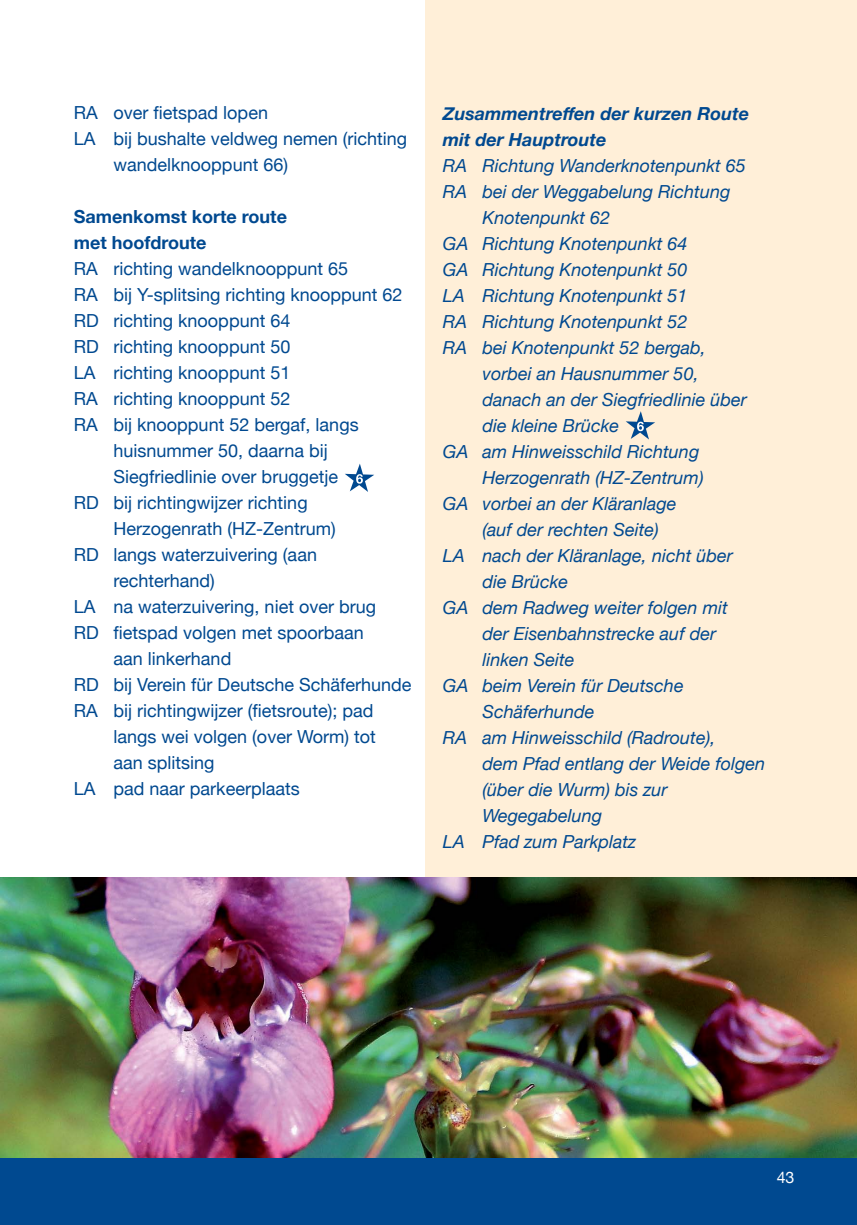
<style>
.page{position:relative;width:857px;height:1225px;background:#fff}
.page>*{position:absolute;margin:0;border:0;box-sizing:border-box;transform-origin:0 0}
.t1{font:18px "Helvetica Neue";color:#004990}
.t2{font:italic 18px "Helvetica Neue";color:#004990}
.t3{font:italic 700 18px/26px "Helvetica Neue";color:#004990}
.t4{font:700 18px/26px "Helvetica Neue";color:#004990}
.t5{font:16px "Helvetica Neue";color:#fff}
</style>
<div class="page">
<div style="left:0;top:1159px;width:856px;height:66px;background:#004990"></div>
<div style="left:425px;top:0;width:431px;height:1163px;background:#ffefd8"></div>
<img style="left:0;top:877px;width:856px;height:281px">
<div style="left:0;top:1158px;width:856px;height:9px;background:#004990"></div>
<svg style="left:345px;top:463px;width:29px;height:29px"></svg>
<svg style="left:626px;top:411px;width:28px;height:28px"></svg>
<p class="t1" style="left:74px;top:100px;width:196px">RA over fietspad lopen</p>
<p class="t1" style="left:74px;top:126px;width:335px">LA bij bushalte veldweg nemen (richting</p>
<p class="t1" style="left:113px;top:152px;width:176px">wandelknooppunt 66)</p>
<p class="t4" style="left:74px;top:204px;width:214px">Samenkomst korte route met hoofdroute</p>
<p class="t1" style="left:74px;top:256px;width:276px">RA richting wandelknooppunt 65</p>
<p class="t1" style="left:74px;top:282px;width:330px">RA bij Y-splitsing richting knooppunt 62</p>
<p class="t1" style="left:74px;top:308px;width:218px">RD richting knooppunt 64</p>
<p class="t1" style="left:74px;top:334px;width:218px">RD richting knooppunt 50</p>
<p class="t1" style="left:74px;top:360px;width:218px">LA richting knooppunt 51</p>
<p class="t1" style="left:74px;top:386px;width:218px">RA richting knooppunt 52</p>
<p class="t1" style="left:74px;top:412px;width:286px">RA bij knooppunt 52 bergaf, langs</p>
<p class="t1" style="left:113px;top:437px;width:216px">huisnummer 50, daarna bij</p>
<p class="t1" style="left:113px;top:463px;width:226px">Siegfriedlinie over bruggetje</p>
<p class="t1" style="left:74px;top:489px;width:235px">RD bij richtingwijzer richting</p>
<p class="t1" style="left:113px;top:515px;width:223px">Herzogenrath (HZ-Zentrum)</p>
<p class="t1" style="left:74px;top:541px;width:244px">RD langs waterzuivering (aan</p>
<p class="t1" style="left:113px;top:567px;width:103px">rechterhand)</p>
<p class="t1" style="left:74px;top:593px;width:304px">LA na waterzuivering, niet over brug</p>
<p class="t1" style="left:74px;top:619px;width:291px">RD fietspad volgen met spoorbaan</p>
<p class="t1" style="left:113px;top:645px;width:119px">aan linkerhand</p>
<p class="t1" style="left:74px;top:671px;width:339px">RD bij Verein für Deutsche Schäferhunde</p>
<p class="t1" style="left:74px;top:697px;width:301px">RA bij richtingwijzer (fietsroute); pad</p>
<p class="t1" style="left:113px;top:723px;width:263px">langs wei volgen (over Worm) tot</p>
<p class="t1" style="left:113px;top:749px;width:103px">aan splitsing</p>
<p class="t1" style="left:74px;top:775px;width:227px">LA pad naar parkeerplaats</p>
<p class="t3" style="left:442px;top:101px;width:308px">Zusammentreffen der kurzen Route mit der Hauptroute</p>
<p class="t2" style="left:442px;top:152px;width:304px">RA Richtung Wanderknotenpunkt 65</p>
<p class="t2" style="left:442px;top:178px;width:289px">RA bei der Weggabelung Richtung</p>
<p class="t2" style="left:482px;top:204px;width:129px">Knotenpunkt 62</p>
<p class="t2" style="left:442px;top:230px;width:246px">GA Richtung Knotenpunkt 64</p>
<p class="t2" style="left:442px;top:256px;width:246px">GA Richtung Knotenpunkt 50</p>
<p class="t2" style="left:442px;top:282px;width:246px">LA Richtung Knotenpunkt 51</p>
<p class="t2" style="left:442px;top:308px;width:246px">RA Richtung Knotenpunkt 52</p>
<p class="t2" style="left:442px;top:334px;width:264px">RA bei Knotenpunkt 52 bergab,</p>
<p class="t2" style="left:482px;top:360px;width:218px">vorbei an Hausnummer 50,</p>
<p class="t2" style="left:482px;top:386px;width:266px">danach an der Siegfriedlinie über</p>
<p class="t2" style="left:482px;top:412px;width:138px">die kleine Brücke</p>
<p class="t2" style="left:442px;top:438px;width:258px">GA am Hinweisschild Richtung</p>
<p class="t2" style="left:482px;top:464px;width:223px">Herzogenrath (HZ-Zentrum)</p>
<p class="t2" style="left:442px;top:490px;width:235px">GA vorbei an der Kläranlage</p>
<p class="t2" style="left:482px;top:516px;width:178px">(auf der rechten Seite)</p>
<p class="t2" style="left:442px;top:542px;width:291px">LA nach der Kläranlage, nicht über</p>
<p class="t2" style="left:482px;top:568px;width:87px">die Brücke</p>
<p class="t2" style="left:442px;top:594px;width:286px">GA dem Radweg weiter folgen mit</p>
<p class="t2" style="left:482px;top:620px;width:235px">der Eisenbahnstrecke auf der</p>
<p class="t2" style="left:482px;top:646px;width:93px">linken Seite</p>
<p class="t2" style="left:442px;top:672px;width:242px">GA beim Verein für Deutsche</p>
<p class="t2" style="left:482px;top:698px;width:114px">Schäferhunde</p>
<p class="t2" style="left:442px;top:724px;width:274px">RA am Hinweisschild (Radroute),</p>
<p class="t2" style="left:482px;top:750px;width:284px">dem Pfad entlang der Weide folgen</p>
<p class="t2" style="left:482px;top:776px;width:187px">(über die Wurm) bis zur</p>
<p class="t2" style="left:482px;top:802px;width:121px">Wegegabelung</p>
<p class="t2" style="left:442px;top:828px;width:195px">LA Pfad zum Parkplatz</p>
<p class="t5" style="left:776px;top:1165px;width:19px">43</p>
</div>
